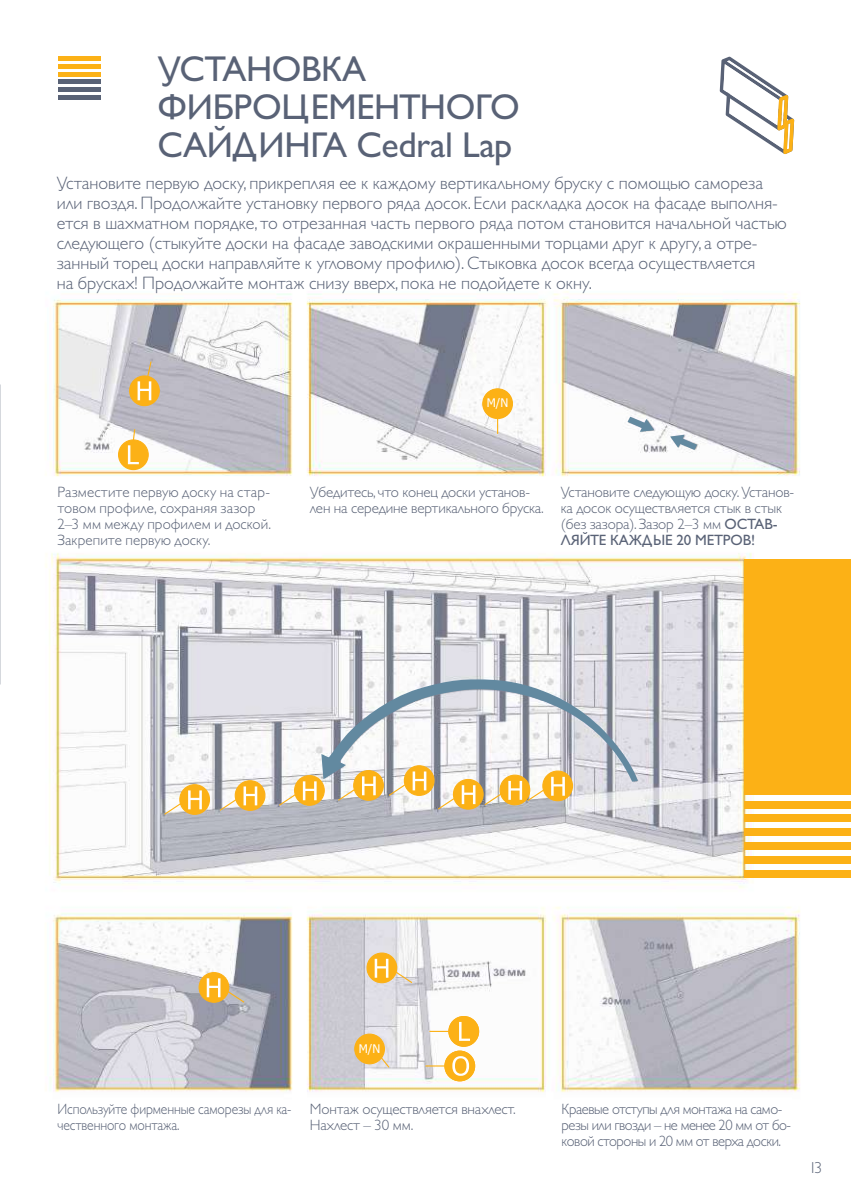
<style>
.page{position:relative;width:851px;height:1202px;background:#fff}
.page>*{position:absolute;margin:0;border:0;box-sizing:border-box;transform-origin:0 0}
.t1{font:500 36px/38px "Gill Sans Pro Cyrillic";letter-spacing:-.01em;color:#596276}
.t2{font:300 18px/20px "Gill Sans Pro Cyrillic";color:#596276}
.t3{font:300 16px "Gill Sans Pro Cyrillic";color:#596276}
.t4{font:300 15px/16px "Gill Sans Pro Cyrillic";letter-spacing:-.01em;color:#596276}
.t5{font:300 15px/16px "Gill Sans Pro Cyrillic";letter-spacing:-.03em;color:#596276}
.t6{font:300 15px/16px "Gill Sans Pro Cyrillic";letter-spacing:-.01em;color:#596276;scale:.91 1}
.t7{font:11.8px "Tahoma";color:#fff}
.s1{font-weight:500}
</style>
<div class="page">
<img style="left:0;top:56px;width:850px;height:1037px">
<hr style="left:58px;top:95px;width:43px;height:4px;background:#596276">
<div style="left:58px;top:87px;width:43px;height:5px;background:#596276"></div>
<hr style="left:58px;top:80px;width:43px;height:4px;background:#596276">
<hr style="left:58px;top:72px;width:43px;height:4px;background:#fcb116">
<div style="left:58px;top:64px;width:43px;height:5px;background:#fcb116"></div>
<hr style="left:58px;top:57px;width:43px;height:4px;background:#fcb116">
<svg style="left:719px;top:57px;width:75px;height:97px"></svg>
<div style="left:744px;top:559px;width:106px;height:236px;background:#fcb116"></div>
<div style="left:744px;top:801px;width:106px;height:7px;background:#fcb116"></div>
<div style="left:744px;top:815px;width:106px;height:7px;background:#fcb116"></div>
<div style="left:744px;top:828px;width:106px;height:8px;background:#fcb116"></div>
<div style="left:744px;top:842px;width:106px;height:8px;background:#fcb116"></div>
<div style="left:744px;top:856px;width:106px;height:8px;background:#fcb116"></div>
<div style="left:744px;top:870px;width:106px;height:7px;background:#fcb116"></div>
<div style="left:482px;top:389px;width:30px;height:29px;background:#fcb116;border-radius:50%"></div>
<div style="left:482px;top:388px;width:31px;height:31px;border:1px solid #fcb116;border-radius:50%"></div>
<svg style="left:497px;top:418px;width:1px;height:16px"></svg>
<div style="left:118px;top:440px;width:30px;height:30px;background:#fcb116;border-radius:50%"></div>
<div style="left:118px;top:439px;width:31px;height:31px;border:1px solid #fcb116;border-radius:50%"></div>
<svg style="left:128px;top:428px;width:11px;height:36px"></svg>
<div style="left:130px;top:376px;width:29px;height:30px;background:#fcb116;border-radius:50%"></div>
<div style="left:129px;top:375px;width:31px;height:31px;border:1px solid #fcb116;border-radius:50%"></div>
<svg style="left:137px;top:360px;width:15px;height:40px"></svg>
<div style="left:367px;top:953px;width:29px;height:30px;background:#fcb116;border-radius:50%"></div>
<div style="left:366px;top:952px;width:31px;height:31px;border:1px solid #fcb116;border-radius:50%"></div>
<svg style="left:374px;top:959px;width:14px;height:19px"></svg>
<svg style="left:394px;top:971px;width:19px;height:13px"></svg>
<div style="left:199px;top:973px;width:30px;height:29px;background:#fcb116;border-radius:50%"></div>
<div style="left:198px;top:972px;width:31px;height:31px;border:1px solid #fcb116;border-radius:50%"></div>
<svg style="left:207px;top:978px;width:13px;height:19px"></svg>
<svg style="left:226px;top:990px;width:19px;height:14px"></svg>
<div style="left:180px;top:785px;width:29px;height:29px;background:#fcb116;border-radius:50%"></div>
<div style="left:179px;top:784px;width:31px;height:31px;border:1px solid #fcb116;border-radius:50%"></div>
<svg style="left:188px;top:790px;width:14px;height:19px"></svg>
<svg style="left:163px;top:802px;width:19px;height:14px"></svg>
<div style="left:235px;top:781px;width:30px;height:29px;background:#fcb116;border-radius:50%"></div>
<div style="left:235px;top:780px;width:30px;height:31px;border:1px solid #fcb116;border-radius:50%"></div>
<svg style="left:243px;top:786px;width:14px;height:19px"></svg>
<svg style="left:218px;top:798px;width:19px;height:14px"></svg>
<div style="left:294px;top:776px;width:30px;height:29px;background:#fcb116;border-radius:50%"></div>
<div style="left:294px;top:775px;width:31px;height:31px;border:1px solid #fcb116;border-radius:50%"></div>
<svg style="left:278px;top:793px;width:19px;height:14px"></svg>
<div style="left:445px;top:1051px;width:29px;height:30px;background:#fcb116;border-radius:50%"></div>
<div style="left:444px;top:1051px;width:31px;height:30px;border:1px solid #fcb116;border-radius:50%"></div>
<svg style="left:452px;top:1056px;width:17px;height:20px"></svg>
<svg style="left:425px;top:1065px;width:20px;height:1px"></svg>
<div style="left:449px;top:1017px;width:29px;height:29px;background:#fcb116;border-radius:50%"></div>
<div style="left:448px;top:1016px;width:31px;height:31px;border:1px solid #fcb116;border-radius:50%"></div>
<svg style="left:459px;top:1022px;width:11px;height:19px"></svg>
<svg style="left:429px;top:1031px;width:20px;height:1px"></svg>
<div style="left:355px;top:1034px;width:29px;height:30px;background:#fcb116;border-radius:50%"></div>
<div style="left:354px;top:1033px;width:31px;height:31px;border:1px solid #fcb116;border-radius:50%"></div>
<svg style="left:380px;top:1056px;width:10px;height:13px"></svg>
<svg style="left:303px;top:677px;width:335px;height:134px"></svg>
<svg style="left:670px;top:435px;width:27px;height:15px"></svg>
<svg style="left:627px;top:417px;width:27px;height:15px"></svg>
<h1 class="t1" style="left:157px;top:50px;width:364px">УСТАНОВКА<br>ФИБРОЦЕМЕНТНОГО<br>САЙДИНГА Cedral Lap</h1>
<p class="t2" style="left:57px;top:173px;width:731px">Установите первую доску, прикрепляя ее к каждому вертикальному бруску с помощью самореза или гвоздя. Продолжайте установку первого ряда досок. Если раскладка досок на фасаде выполня&shy;ется в шахматном порядке, то отрезанная часть первого ряда потом становится начальной частью следующего (стыкуйте доски на фасаде заводскими окрашенными торцами друг к другу, а отре&shy;занный торец доски направляйте к угловому профилю). Стыковка досок всегда осуществляется<br>на брусках! Продолжайте монтаж снизу вверх, пока не подойдете к окну.</p>
<p class="t4" style="left:57px;top:484px;width:215px">Разместите первую доску на стар&shy;товом профиле, сохраняя зазор<br>2–3 мм между профилем и доской.<br>Закрепите первую доску.</p>
<p class="t7" style="left:486px;top:395px;width:23px">M/N</p>
<p class="t4" style="left:310px;top:484px;width:235px">Убедитесь, что конец доски установ&shy;лен на середине вертикального бруска.</p>
<p class="t4" style="left:561px;top:484px;width:235px">Установите следующую доску. Установ&shy;ка досок осуществляется стык в стык (без зазора). Зазор 2–3 мм <span class="s1">ОСТАВ-<br>ЛЯЙТЕ КАЖДЫЕ 20 МЕТРОВ!</span></p>
<p class="t6" style="left:57px;top:1100px;width:259px">Используйте фирменные саморезы для ка&shy;чественного монтажа.</p>
<p class="t7" style="left:359px;top:1040px;width:23px">M/N</p>
<p class="t4" style="left:310px;top:1100px;width:207px">Монтаж осуществляется внахлест.<br>Нахлест – 30 мм.</p>
<p class="t5" style="left:561px;top:1100px;width:231px">Краевые отступы для монтажа на само&shy;резы или гвозди – не менее 20 мм от бо&shy;ковой стороны и 20 мм от верха доски.</p>
<p class="t3" style="left:808px;top:1158px;width:15px">13</p>
</div>
